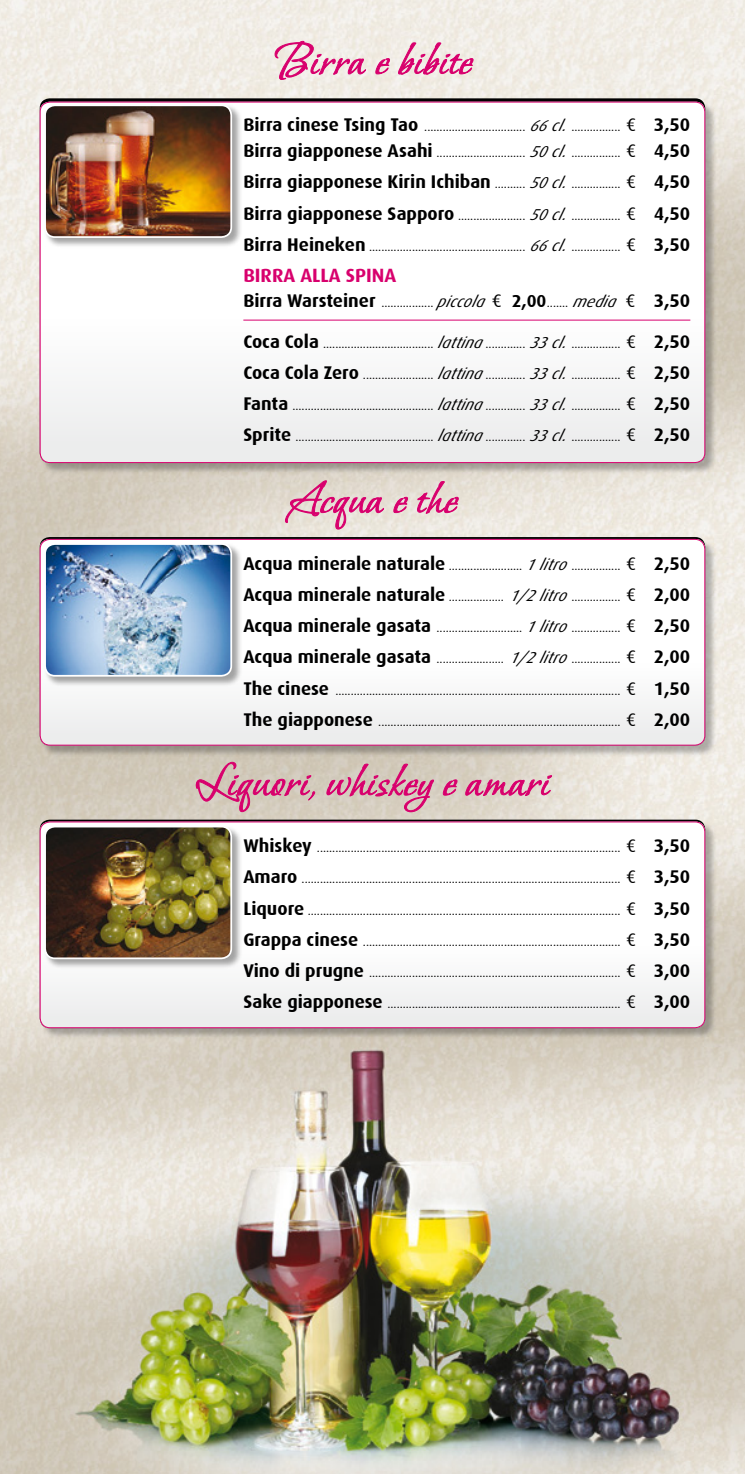
<style>
.page{position:relative;width:745px;height:1474px;background:#fff}
.page>*{position:absolute;margin:0;border:0;box-sizing:border-box;transform-origin:0 0}
.t1{font:50.75px "Bonheur Royale";letter-spacing:.03em;color:#d8006d}
.t2{font:700 19.25px "Dax";color:#d8006d}
.t3{font:700 18.38px "Dax";color:#000}
.t4{font:12.25px/26.2px "Dax";color:#000}
.s1{font-weight:700;font-size:18.38px}
.s2{font-style:italic;font-size:15.75px}
.s3{font-size:18.38px}
.s4{font-weight:400;font-size:12.25px}
.s5{font-weight:400;font-style:italic;font-size:15.75px}
.s6{font-weight:400}
.s7{font-weight:700;font-size:17.5px}
</style>
<div class="page">
<img style="left:0;top:0;width:744px;height:1473px">
<svg style="left:274px;top:41px;width:91px;height:39px;background:#ecc2d0"></svg>
<svg style="left:375px;top:58px;width:14px;height:16px"></svg>
<svg style="left:398px;top:42px;width:75px;height:33px;background:#eab5c8"></svg>
<div style="left:40px;top:102px;width:676px;height:372px;background:#000;opacity:.28"></div>
<svg style="left:40px;top:102px;width:664px;height:361px"></svg>
<div style="left:44px;top:104px;width:198px;height:144px;background:#000;opacity:.36"></div>
<img style="left:45px;top:105px;width:186px;height:132px">
<div style="left:44px;top:104px;width:188px;height:134px;border:2px solid #fff;border-radius:10px"></div>
<div style="left:40px;top:539px;width:676px;height:218px;background:#000;opacity:.28"></div>
<svg style="left:40px;top:539px;width:664px;height:206px"></svg>
<div style="left:40px;top:539px;width:664px;height:206px;border:1px solid #d8006d;border-radius:10px"></div>
<svg style="left:285px;top:480px;width:98px;height:49px;background:#e2bcc3"></svg>
<svg style="left:393px;top:497px;width:14px;height:16px"></svg>
<svg style="left:417px;top:481px;width:41px;height:32px"></svg>
<div style="left:44px;top:542px;width:198px;height:145px;background:#000;opacity:.36"></div>
<img style="left:45px;top:544px;width:186px;height:131px">
<div style="left:44px;top:543px;width:188px;height:133px;border:2px solid #fff;border-radius:10px"></div>
<div style="left:40px;top:822px;width:676px;height:217px;background:#000;opacity:.28"></div>
<svg style="left:40px;top:821px;width:664px;height:207px"></svg>
<div style="left:40px;top:821px;width:664px;height:207px;border:1px solid #d8006d;border-radius:10px"></div>
<svg style="left:196px;top:762px;width:119px;height:50px;background:#d2aeb0"></svg>
<svg style="left:326px;top:763px;width:107px;height:49px;background:#d4acb0"></svg>
<svg style="left:442px;top:779px;width:15px;height:16px"></svg>
<svg style="left:465px;top:775px;width:86px;height:21px;background:#db9eb1"></svg>
<div style="left:44px;top:825px;width:198px;height:144px;background:#000;opacity:.36"></div>
<img style="left:45px;top:826px;width:186px;height:132px">
<div style="left:44px;top:825px;width:188px;height:134px;border:2px solid #fff;border-radius:10px"></div>
<hr style="left:243px;top:320px;width:447px;height:1px;background:#d8006d">
<h1 class="t1" style="left:274px;top:34px;width:197px">Birra e bibite</h1>
<p class="t4" style="left:243px;top:114px;width:448px"><span class="s1">Birra cinese Tsing Tao</span> ................................. <span class="s2">66 cl.</span>................ <span class="s3">€</span> <span class="s1">3,50<br>Birra giapponese Asahi</span> ............................. <span class="s2">50 cl.</span>................ <span class="s3">€</span> <span class="s1">4,50</span></p>
<h3 class="t3" style="left:243px;top:172px;width:448px">Birra giapponese Kirin Ichiban <span class="s4">..........</span> <span class="s5">50 cl.</span><span class="s4">................</span> <span class="s6">€</span> 4,50</h3>
<p class="t4" style="left:243px;top:202px;width:448px"><span class="s1">Birra giapponese Sapporo</span> ...................... <span class="s2">50 cl.</span>................ <span class="s3">€</span> <span class="s1">4,50</span></p>
<p class="t4" style="left:243px;top:233px;width:448px"><span class="s1">Birra Heineken</span> ................................................... <span class="s2">66 cl.</span>................ <span class="s3">€</span> <span class="s1">3,50</span></p>
<h2 class="t2" style="left:243px;top:264px;width:154px">BIRRA ALLA SPINA</h2>
<p class="t4" style="left:243px;top:289px;width:448px"><span class="s1">Birra Warsteiner</span> ................. <span class="s2">piccola</span> <span class="s3">€</span> <span class="s7">2,00</span>....... <span class="s2">media</span> <span class="s3">€</span> <span class="s1">3,50</span></p>
<p class="t4" style="left:243px;top:330px;width:448px"><span class="s1">Coca Cola</span> .................................... <span class="s2">lattina</span>............. <span class="s2">33 cl.</span>................ <span class="s3">€</span> <span class="s1">2,50</span></p>
<p class="t4" style="left:243px;top:362px;width:448px"><span class="s1">Coca Cola Zero</span> ....................... <span class="s2">lattina</span>............. <span class="s2">33 cl.</span>................ <span class="s3">€</span> <span class="s1">2,50</span></p>
<p class="t4" style="left:243px;top:393px;width:448px"><span class="s1">Fanta</span> .............................................. <span class="s2">lattina</span>............. <span class="s2">33 cl.</span>................ <span class="s3">€</span> <span class="s1">2,50</span></p>
<p class="t4" style="left:243px;top:424px;width:448px"><span class="s1">Sprite</span> ............................................. <span class="s2">lattina</span>............. <span class="s2">33 cl.</span>................ <span class="s3">€</span> <span class="s1">2,50</span></p>
<h1 class="t1" style="left:289px;top:473px;width:168px">Acqua e the</h1>
<p class="t4" style="left:243px;top:552px;width:448px"><span class="s1">Acqua minerale naturale</span> ........................ <span class="s2">1 litro</span>................ <span class="s3">€</span> <span class="s1">2,50</span></p>
<p class="t4" style="left:243px;top:583px;width:448px"><span class="s1">Acqua minerale naturale</span> .................. <span class="s2">1/2 litro</span>................ <span class="s3">€</span> <span class="s1">2,00</span></p>
<p class="t4" style="left:243px;top:615px;width:448px"><span class="s1">Acqua minerale gasata</span> ............................ <span class="s2">1 litro</span>................ <span class="s3">€</span> <span class="s1">2,50</span></p>
<p class="t4" style="left:243px;top:646px;width:448px"><span class="s1">Acqua minerale gasata</span> ...................... <span class="s2">1/2 litro</span>................ <span class="s3">€</span> <span class="s1">2,00</span></p>
<p class="t4" style="left:243px;top:677px;width:448px"><span class="s1">The cinese</span> ............................................................................................. <span class="s3">€</span> <span class="s1">1,50</span></p>
<p class="t4" style="left:243px;top:708px;width:448px"><span class="s1">The giapponese</span> ............................................................................... <span class="s3">€</span> <span class="s1">2,00</span></p>
<h1 class="t1" style="left:196px;top:755px;width:353px">Liquori, whiskey e amari</h1>
<p class="t4" style="left:243px;top:835px;width:448px"><span class="s1">Whiskey</span> ................................................................................................... <span class="s3">€</span> <span class="s1">3,50</span></p>
<p class="t4" style="left:243px;top:866px;width:448px"><span class="s1">Amaro</span> ........................................................................................................ <span class="s3">€</span> <span class="s1">3,50</span></p>
<p class="t4" style="left:243px;top:897px;width:448px"><span class="s1">Liquore</span> ...................................................................................................... <span class="s3">€</span> <span class="s1">3,50</span></p>
<p class="t4" style="left:243px;top:928px;width:448px"><span class="s1">Grappa cinese</span> .................................................................................... <span class="s3">€</span> <span class="s1">3,50</span></p>
<p class="t4" style="left:243px;top:959px;width:448px"><span class="s1">Vino di prugne</span> .................................................................................. <span class="s3">€</span> <span class="s1">3,00</span></p>
<p class="t4" style="left:243px;top:991px;width:448px"><span class="s1">Sake giapponese</span> ............................................................................ <span class="s3">€</span> <span class="s1">3,00</span></p>
</div>
